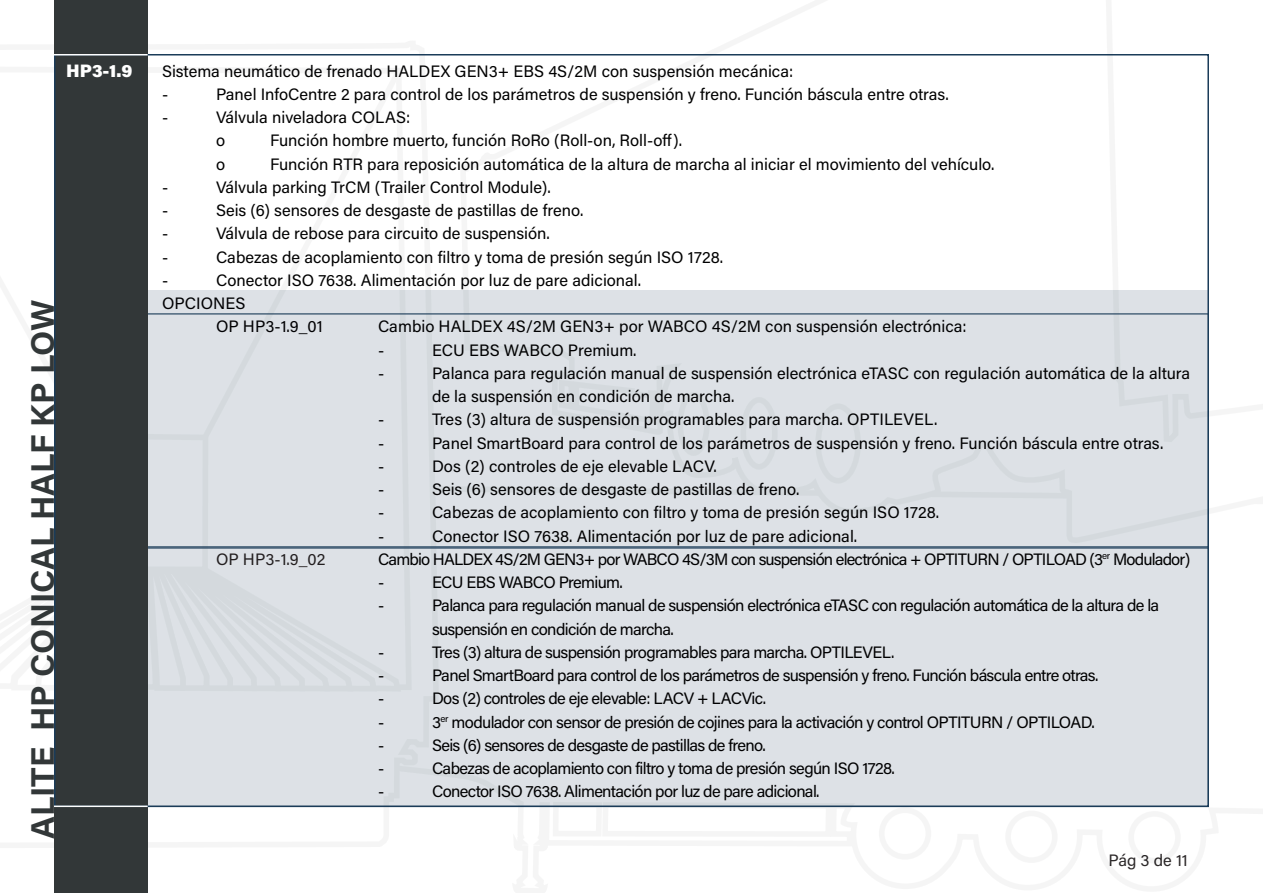
<style>
.page{position:relative;width:1263px;height:893px;background:#fff}
.page>*{position:absolute;margin:0;border:0;box-sizing:border-box;transform-origin:0 0}
.t1{font:700 33px "Acumin Pro";letter-spacing:-.005em;color:#323738}
.t2{font:900 18px "Acumin Pro";color:#fff}
.t3{font:16.5px/23.2px "Acumin Pro";letter-spacing:-.005em;color:#000001}
.t4{font:16.5px/23.2px "Acumin Pro";letter-spacing:-.04em;color:#000001}
.t5{font:16.5px "Acumin Pro";letter-spacing:-.05em;color:#000001}
.t6{font:16.5px "Acumin Pro";color:#231f20}
.t7{font:16.5px "Acumin Pro";color:#000002}
</style>
<div class="page">
<div style="left:1005px;top:810px;width:53px;height:53px;border:6px solid #3e3e3f;border-radius:50%"></div>
<div style="left:879px;top:807px;width:52px;height:53px;border:6px solid #3e3e3f;border-radius:50%"></div>
<div style="left:78px;top:290px;width:1131px;height:517px;background:#dde1e6"></div>
<div style="left:54px;top:0;width:94px;height:893px;background:#323738"></div>
<hr style="left:54px;top:805px;width:94px;height:2px;background:#fff">
<hr style="left:54px;top:54px;width:94px;height:2px;background:#fff">
<p class="t1" style="left:19px;top:839px;width:541px;rotate:-90deg">ALITE HP CONICAL HALF KP LOW</p>
<p class="t2" style="left:66px;top:57px;width:68px">HP3-1.9</p>
<p class="t3" style="left:162px;top:58px;width:633px">Sistema neumático de frenado HALDEX GEN3+ EBS 4S/2M con suspensión mecánica:</p>
<p class="t3" style="left:162px;top:82px;width:8px">-</p>
<p class="t3" style="left:216px;top:82px;width:734px">Panel InfoCentre 2 para control de los parámetros de suspensión y freno. Función báscula entre otras.</p>
<p class="t3" style="left:162px;top:105px;width:8px">-</p>
<p class="t3" style="left:216px;top:105px;width:196px">Válvula niveladora COLAS:</p>
<p class="t3" style="left:216px;top:128px;width:11px">o</p>
<p class="t3" style="left:270px;top:128px;width:414px">Función hombre muerto, función RoRo (Roll-on, Roll-off).</p>
<p class="t3" style="left:216px;top:151px;width:11px">o</p>
<p class="t3" style="left:270px;top:151px;width:726px">Función RTR para reposición automática de la altura de marcha al iniciar el movimiento del vehículo.</p>
<p class="t3" style="left:162px;top:175px;width:8px">-</p>
<p class="t3" style="left:216px;top:175px;width:336px">Válvula parking TrCM (Trailer Control Module).</p>
<p class="t3" style="left:162px;top:198px;width:8px">-</p>
<p class="t3" style="left:216px;top:198px;width:369px">Seis (6) sensores de desgaste de pastillas de freno.</p>
<p class="t3" style="left:162px;top:221px;width:8px">-</p>
<p class="t3" style="left:216px;top:221px;width:335px">Válvula de rebose para circuito de suspensión.</p>
<p class="t3" style="left:162px;top:244px;width:8px">-</p>
<p class="t3" style="left:216px;top:244px;width:509px">Cabezas de acoplamiento con filtro y toma de presión según ISO 1728.</p>
<p class="t3" style="left:162px;top:268px;width:8px">-</p>
<p class="t3" style="left:216px;top:268px;width:427px">Conector ISO 7638. Alimentación por luz de pare adicional.</p>
<p class="t7" style="left:162px;top:292px;width:85px">OPCIONES</p>
<p class="t7" style="left:216px;top:315px;width:108px">OP HP3-1.9_01</p>
<p class="t3" style="left:378px;top:314px;width:590px">Cambio HALDEX 4S/2M GEN3+ por WABCO 4S/2M con suspensión electrónica:</p>
<p class="t3" style="left:378px;top:337px;width:8px">-</p>
<p class="t3" style="left:432px;top:337px;width:206px">ECU EBS WABCO Premium.</p>
<p class="t3" style="left:378px;top:361px;width:8px">-</p>
<p class="t3" style="left:432px;top:361px;width:760px">Palanca para regulación manual de suspensión electrónica eTASC con regulación automática de la altura de la suspensión en condición de marcha.</p>
<p class="t3" style="left:378px;top:407px;width:8px">-</p>
<p class="t3" style="left:432px;top:407px;width:507px">Tres (3) altura de suspensión programables para marcha. OPTILEVEL.</p>
<p class="t3" style="left:378px;top:430px;width:8px">-</p>
<p class="t3" style="left:432px;top:430px;width:733px">Panel SmartBoard para control de los parámetros de suspensión y freno. Función báscula entre otras.</p>
<p class="t3" style="left:378px;top:454px;width:8px">-</p>
<p class="t3" style="left:432px;top:454px;width:286px">Dos (2) controles de eje elevable LACV.</p>
<p class="t3" style="left:378px;top:477px;width:8px">-</p>
<p class="t3" style="left:432px;top:477px;width:369px">Seis (6) sensores de desgaste de pastillas de freno.</p>
<p class="t3" style="left:378px;top:500px;width:8px">-</p>
<p class="t3" style="left:432px;top:500px;width:509px">Cabezas de acoplamiento con filtro y toma de presión según ISO 1728.</p>
<p class="t3" style="left:378px;top:523px;width:8px">-</p>
<p class="t3" style="left:432px;top:523px;width:427px">Conector ISO 7638. Alimentación por luz de pare adicional.</p>
<p class="t6" style="left:216px;top:548px;width:111px">OP HP3-1.9_02</p>
<p class="t5" style="left:378px;top:548px;width:814px">Cambio HALDEX 4S/2M GEN3+ por WABCO 4S/3M con suspensión electrónica + OPTITURN / OPTILOAD (3<sup>er</sup> Modulador)</p>
<p class="t3" style="left:378px;top:570px;width:8px">-</p>
<p class="t4" style="left:432px;top:570px;width:192px">ECU EBS WABCO Premium.</p>
<p class="t3" style="left:378px;top:593px;width:8px">-</p>
<p class="t4" style="left:432px;top:593px;width:729px">Palanca para regulación manual de suspensión electrónica eTASC con regulación automática de la altura de la suspensión en condición de marcha.</p>
<p class="t3" style="left:378px;top:640px;width:8px">-</p>
<p class="t4" style="left:432px;top:640px;width:464px">Tres (3) altura de suspensión programables para marcha. OPTILEVEL.</p>
<p class="t3" style="left:378px;top:663px;width:8px">-</p>
<p class="t4" style="left:432px;top:663px;width:668px">Panel SmartBoard para control de los parámetros de suspensión y freno. Función báscula entre otras.</p>
<p class="t3" style="left:378px;top:686px;width:8px">-</p>
<p class="t4" style="left:432px;top:686px;width:335px">Dos (2) controles de eje elevable: LACV + LACVic.</p>
<p class="t3" style="left:378px;top:709px;width:8px">-</p>
<p class="t4" style="left:432px;top:709px;width:664px">3<sup>er</sup> modulador con sensor de presión de cojines para la activación y control OPTITURN / OPTILOAD.</p>
<p class="t3" style="left:378px;top:733px;width:8px">-</p>
<p class="t4" style="left:432px;top:733px;width:335px">Seis (6) sensores de desgaste de pastillas de freno.</p>
<p class="t3" style="left:378px;top:756px;width:8px">-</p>
<p class="t4" style="left:432px;top:756px;width:464px">Cabezas de acoplamiento con filtro y toma de presión según ISO 1728.</p>
<p class="t3" style="left:378px;top:779px;width:8px">-</p>
<p class="t4" style="left:432px;top:779px;width:389px">Conector ISO 7638. Alimentación por luz de pare adicional.</p>
<p class="t6" style="left:1108px;top:849px;width:81px">Pág 3 de 11</p>
</div>
